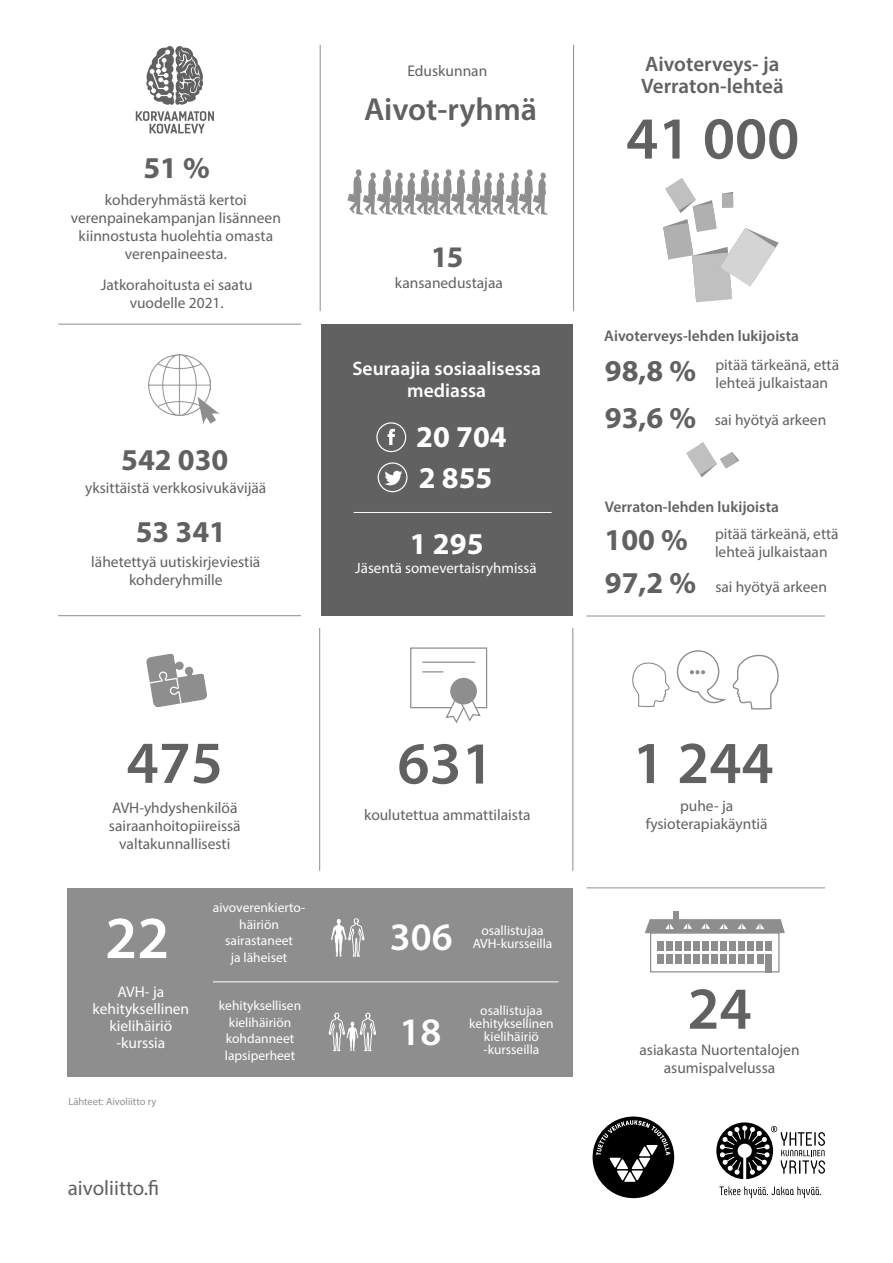
<style>
.page{position:relative;width:893px;height:1263px;background:#fff}
.page>*{position:absolute;margin:0;border:0;box-sizing:border-box;transform-origin:0 0}
.t1{font:600 60px "Myriad Pro";color:#616161}
.t2{font:600 60px "Myriad Pro";color:#fff}
.t3{font:600 39px "Myriad Pro";color:#fff}
.pinkki_leipis{font:600 31.95px "Myriad Pro";color:#616161}
.pinkki_leipis-2{font:700 30.3px "Myriad Pro";color:#616161}
.pinkki_leipis-3{font:700 30.3px "Myriad Pro";color:#fff}
.pinkki_leipis-4{font:700 30px "Myriad Pro";color:#616161}
.t4{font:600 21px/22.5px "Myriad Pro";letter-spacing:-.005em;color:#616161}
.musta_leipis{font:21px "Myriad Pro";color:#616161}
.pinkki_leipis-5{font:600 19.5px/22.5px "Myriad Pro";color:#fff;text-align:center}
.pinkki_leipis-6{font:15.45px/18px "Myriad Pro";color:#616161;text-align:center}
.t5{font:600 15.45px "Myriad Pro";color:#616161}
.pinkki_leipis-7{font:15.45px/17.2px "Myriad Pro";color:#fff;text-align:center}
.pinkki_leipis-8{font:15px "Myriad Pro";color:#fff}
.pinkki_leipis-9{font:13.5px/16.5px "Myriad Pro";color:#fff;text-align:center}
.t6{font:10.5px "Myriad Pro";color:#919191}
</style>
<div class="page">
<svg style="left:716px;top:1122px;width:109px;height:57px"></svg>
<svg style="left:719px;top:1186px;width:102px;height:12px"></svg>
<svg style="left:632px;top:650px;width:147px;height:60px"></svg>
<div style="left:410px;top:647px;width:77px;height:61px;border:1px solid #8e8e8e"></div>
<svg style="left:444px;top:695px;width:38px;height:28px"></svg>
<div style="left:451px;top:678px;width:25px;height:26px;background:#8e8e8e;border-radius:50%"></div>
<div style="left:450px;top:678px;width:27px;height:26px;border:1px solid #8e8e8e;border-radius:50%"></div>
<hr style="left:422px;top:662px;width:53px;height:1px;background:#8e8e8e">
<svg style="left:422px;top:671px;width:21px;height:1px"></svg>
<svg style="left:146px;top:653px;width:61px;height:54px"></svg>
<svg style="left:663px;top:178px;width:116px;height:124px"></svg>
<div style="left:722px;top:194px;width:11px;height:14px;background:#b0b0b0"></div>
<div style="left:321px;top:324px;width:252px;height:291px;background:#616161"></div>
<svg style="left:388px;top:429px;width:7px;height:16px"></svg>
<div style="left:376px;top:422px;width:30px;height:30px;border:1px solid #fff;border-radius:50%"></div>
<div style="left:378px;top:462px;width:29px;height:30px;border:1px solid #fff;border-radius:50%"></div>
<svg style="left:384px;top:471px;width:18px;height:14px"></svg>
<svg style="left:347px;top:169px;width:201px;height:46px"></svg>
<hr style="left:354px;top:512px;width:198px;height:1px;background:#fff">
<svg style="left:593px;top:1116px;width:81px;height:82px"></svg>
<div style="left:650px;top:932px;width:129px;height:40px;border:1px solid #8e8e8e"></div>
<div style="left:657px;top:954px;width:7px;height:10px;background:#8e8e8e"></div>
<div style="left:657px;top:941px;width:7px;height:9px;background:#8e8e8e"></div>
<div style="left:684px;top:941px;width:7px;height:9px;background:#8e8e8e"></div>
<div style="left:666px;top:954px;width:7px;height:10px;background:#8e8e8e"></div>
<div style="left:666px;top:941px;width:7px;height:9px;background:#8e8e8e"></div>
<div style="left:693px;top:941px;width:7px;height:9px;background:#8e8e8e"></div>
<div style="left:675px;top:954px;width:7px;height:10px;background:#8e8e8e"></div>
<div style="left:675px;top:941px;width:7px;height:9px;background:#8e8e8e"></div>
<div style="left:702px;top:941px;width:7px;height:9px;background:#8e8e8e"></div>
<div style="left:711px;top:941px;width:7px;height:9px;background:#8e8e8e"></div>
<div style="left:757px;top:954px;width:6px;height:10px;background:#8e8e8e"></div>
<div style="left:730px;top:954px;width:6px;height:10px;background:#8e8e8e"></div>
<div style="left:702px;top:954px;width:7px;height:10px;background:#8e8e8e"></div>
<div style="left:766px;top:941px;width:6px;height:9px;background:#8e8e8e"></div>
<div style="left:738px;top:941px;width:7px;height:9px;background:#8e8e8e"></div>
<div style="left:748px;top:954px;width:6px;height:10px;background:#8e8e8e"></div>
<div style="left:720px;top:954px;width:7px;height:10px;background:#8e8e8e"></div>
<div style="left:693px;top:954px;width:7px;height:10px;background:#8e8e8e"></div>
<div style="left:757px;top:941px;width:6px;height:9px;background:#8e8e8e"></div>
<div style="left:729px;top:941px;width:7px;height:9px;background:#8e8e8e"></div>
<div style="left:739px;top:954px;width:6px;height:10px;background:#8e8e8e"></div>
<div style="left:711px;top:954px;width:7px;height:10px;background:#8e8e8e"></div>
<div style="left:684px;top:954px;width:7px;height:10px;background:#8e8e8e"></div>
<div style="left:748px;top:941px;width:6px;height:9px;background:#8e8e8e"></div>
<div style="left:720px;top:941px;width:7px;height:9px;background:#8e8e8e"></div>
<svg style="left:645px;top:919px;width:140px;height:14px;background:#9a9a9a"></svg>
<div style="left:673px;top:912px;width:6px;height:8px;background:#8e8e8e"></div>
<div style="left:766px;top:954px;width:6px;height:18px;background:#8e8e8e"></div>
<div style="left:68px;top:888px;width:505px;height:189px;background:#8e8e8e"></div>
<svg style="left:329px;top:1012px;width:47px;height:39px"></svg>
<hr style="left:213px;top:981px;width:345px;height:1px;background:#fff">
<svg style="left:331px;top:918px;width:33px;height:39px"></svg>
<svg style="left:136px;top:111px;width:78px;height:22px"></svg>
<svg style="left:146px;top:46px;width:57px;height:59px"></svg>
<img style="left:149px;top:354px;width:62px;height:62px">
<svg style="left:197px;top:397px;width:23px;height:27px"></svg>
<hr style="left:58px;top:324px;width:243px;height:1px;background:#8e8e8e">
<hr style="left:320px;top:45px;width:1px;height:266px;background:#8e8e8e">
<hr style="left:573px;top:45px;width:1px;height:266px;background:#8e8e8e">
<svg style="left:686px;top:442px;width:53px;height:35px"></svg>
<hr style="left:586px;top:616px;width:239px;height:1px;background:#8e8e8e">
<hr style="left:587px;top:887px;width:238px;height:1px;background:#8e8e8e">
<hr style="left:572px;top:628px;width:1px;height:243px;background:#8e8e8e">
<hr style="left:319px;top:628px;width:1px;height:243px;background:#8e8e8e">
<hr style="left:58px;top:615px;width:243px;height:1px;background:#8e8e8e">
<p class="pinkki_leipis-2" style="left:143px;top:148px;width:68px">51 %</p>
<p class="pinkki_leipis-6" style="left:71px;top:191px;width:212px">kohderyhmästä kertoi verenpainekampanjan lisänneen kiinnostusta huolehtia omasta verenpaineesta.</p>
<p class="pinkki_leipis-6" style="left:101px;top:276px;width:153px">Jatkorahoitusta ei saatu vuodelle 2021.</p>
<p class="pinkki_leipis-2" style="left:121px;top:440px;width:109px">542 030</p>
<p class="pinkki_leipis-6" style="left:85px;top:478px;width:183px">yksittäistä verkkosivukävijää</p>
<p class="pinkki_leipis-2" style="left:136px;top:512px;width:92px">53 341</p>
<p class="pinkki_leipis-6" style="left:91px;top:552px;width:171px">lähetettyä uutiskirjeviestiä kohderyhmille</p>
<p class="pinkki_leipis-6" style="left:407px;top:61px;width:81px">Eduskunnan</p>
<p class="pinkki_leipis" style="left:364px;top:88px;width:175px">Aivot-ryhmä</p>
<p class="pinkki_leipis-4" style="left:431px;top:237px;width:34px">15</p>
<p class="pinkki_leipis-6" style="left:395px;top:273px;width:110px">kansanedustajaa</p>
<p class="pinkki_leipis-5" style="left:352px;top:357px;width:190px">Seuraajia sosiaalisessa mediassa</p>
<p class="pinkki_leipis-3" style="left:416px;top:417px;width:92px">20 704</p>
<p class="pinkki_leipis-3" style="left:419px;top:458px;width:75px">2 855</p>
<p class="pinkki_leipis-3" style="left:410px;top:524px;width:75px">1 295</p>
<p class="pinkki_leipis-8" style="left:355px;top:558px;width:183px">Jäsentä somevertaisryhmissä</p>
<p class="t4" style="left:641px;top:52px;width:144px">Aivoterveys- ja<br>Verraton-lehteä</p>
<p class="t1" style="left:626px;top:100px;width:175px">41 000</p>
<p class="t5" style="left:604px;top:326px;width:196px">Aivoterveys-lehden lukijoista</p>
<p class="pinkki_leipis-2" style="left:605px;top:351px;width:93px">98,8 %</p>
<p class="pinkki_leipis-2" style="left:605px;top:398px;width:93px">93,6 %</p>
<p class="pinkki_leipis-6" style="left:715px;top:355px;width:125px;text-align:left">pitää tärkeänä, että lehteä julkaistaan</p>
<p class="pinkki_leipis-6" style="left:715px;top:410px;width:113px">sai hyötyä arkeen</p>
<p class="t5" style="left:605px;top:496px;width:176px">Verraton-lehden lukijoista</p>
<p class="pinkki_leipis-2" style="left:604px;top:520px;width:85px">100 %</p>
<p class="pinkki_leipis-2" style="left:605px;top:563px;width:93px">97,2 %</p>
<p class="pinkki_leipis-6" style="left:715px;top:524px;width:125px;text-align:left">pitää tärkeänä, että lehteä julkaistaan</p>
<p class="pinkki_leipis-6" style="left:715px;top:578px;width:113px">sai hyötyä arkeen</p>
<p class="t1" style="left:127px;top:724px;width:98px">475</p>
<p class="pinkki_leipis-6" style="left:109px;top:798px;width:133px">AVH-yhdyshenkilöä sairaanhoitopiireissä valtakunnallisesti</p>
<p class="t2" style="left:105px;top:900px;width:66px">22</p>
<p class="pinkki_leipis-7" style="left:93px;top:982px;width:98px">AVH- ja kehityksellinen kielihäiriö -kurssia</p>
<p class="t6" style="left:68px;top:1095px;width:90px">Lähteet: Aivoliitto ry</p>
<p class="pinkki_leipis-9" style="left:213px;top:899px;width:94px">aivoverenkierto&shy;häiriön sairastaneet<br>ja läheiset</p>
<p class="pinkki_leipis-9" style="left:219px;top:997px;width:84px">kehityksellisen kielihäiriön kohdanneet lapsiperheet</p>
<p class="musta_leipis" style="left:68px;top:1174px;width:93px">aivoliitto.fi</p>
<p class="t1" style="left:397px;top:725px;width:98px">631</p>
<p class="pinkki_leipis-6" style="left:364px;top:806px;width:168px">koulutettua ammattilaista</p>
<p class="t3" style="left:390px;top:912px;width:64px">306</p>
<p class="pinkki_leipis-9" style="left:481px;top:922px;width:64px">osallistujaa</p>
<p class="pinkki_leipis-9" style="left:473px;top:935px;width:81px">AVH-kursseilla</p>
<p class="t3" style="left:400px;top:1007px;width:43px">18</p>
<p class="pinkki_leipis-9" style="left:469px;top:1004px;width:86px;line-height:12.9px">osallistujaa kehityksellinen kielihäiriö</p>
<p class="pinkki_leipis-9" style="left:484px;top:1041px;width:57px">-kursseilla</p>
<p class="t1" style="left:633px;top:725px;width:143px">1 244</p>
<p class="pinkki_leipis-6" style="left:646px;top:797px;width:123px">puhe- ja fysioterapiakäyntiä</p>
<p class="t1" style="left:687px;top:970px;width:66px">24</p>
<p class="pinkki_leipis-6" style="left:639px;top:1041px;width:162px">asiakasta Nuortentalojen asumispalvelussa</p>
</div>
